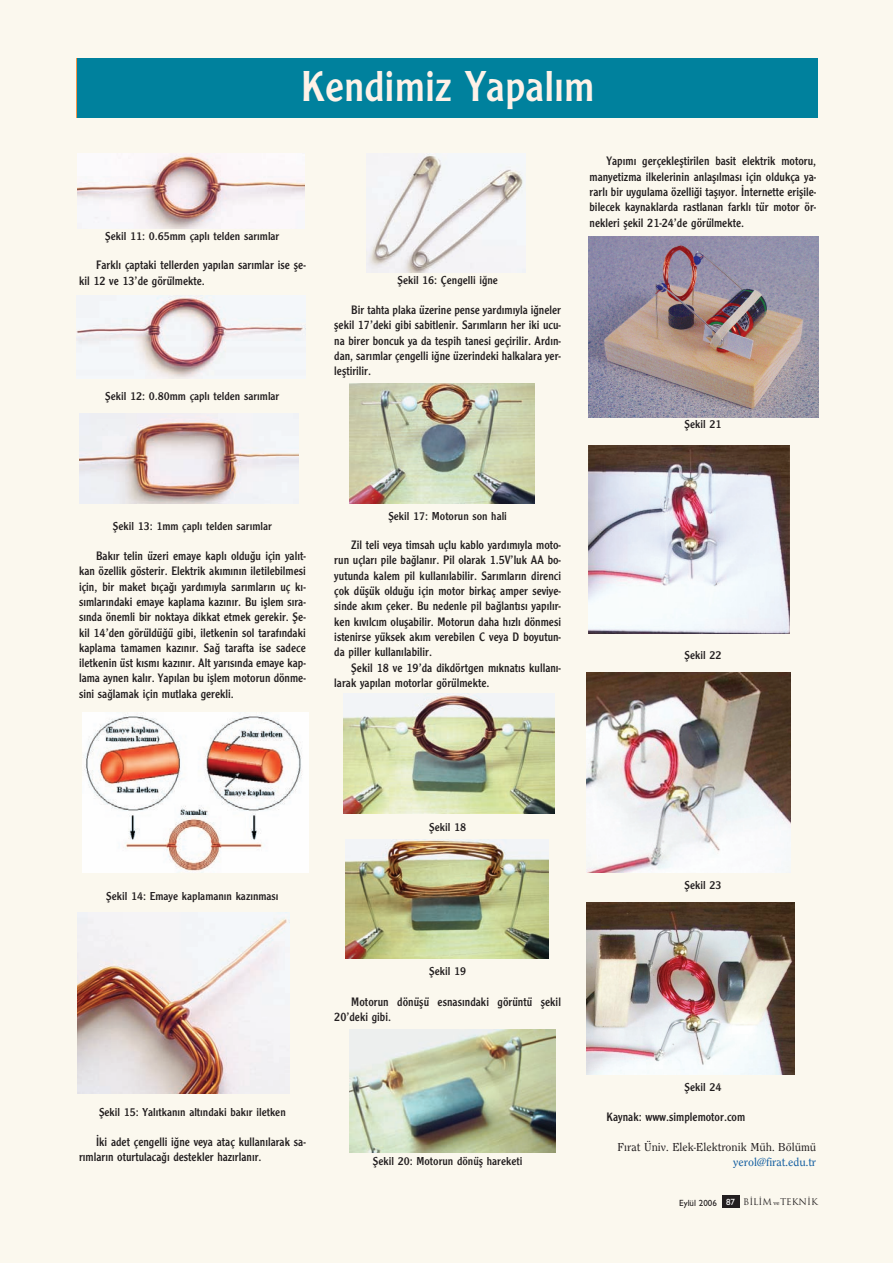
<style>
.page{position:relative;width:893px;height:1263px;background:#fff}
.page>*{position:absolute;margin:0;border:0;box-sizing:border-box;transform-origin:0 0}
.t1{font:45px "Clearface Gothic";color:#fef2e8}
.t2{font:12.75px/15.3px "Clearface Gothic";color:#231f20;scale:.95 1}
.t3{font:12px "Clearface Gothic";color:#231f20}
.t4{font:500 12px "Clearface";color:#231f20}
.t5{font:500 12px "Clearface";color:#115da0}
.t6{font:9px "Trajan";color:#231f20}
.s1{font-family:"Gill Sans";font-weight:500}
.s2{font-family:"Gill Sans";font-weight:500;color:#fff}
.s3{font-family:"Bookman Old Style";font-size:6px}
</style>
<div class="page">
<img style="left:0;top:0;width:892px;height:1263px">
<h1 class="t1" style="left:301px;top:69px;width:295px">Kendimiz Yapal›m</h1>
<p class="t3" style="left:105px;top:231px;width:176px">fiekil 11: 0.65mm çapl› telden sar›mlar</p>
<p class="t2" style="left:79px;top:258px;width:240px;text-indent:17px">Farkl› çaptaki tellerden yap›lan sar›mlar ise fle&shy;kil 12 ve 13’de görülmekte.</p>
<p class="t3" style="left:105px;top:391px;width:176px">fiekil 12: 0.80mm çapl› telden sar›mlar</p>
<p class="t3" style="left:397px;top:275px;width:102px">fiekil 16: Çengelli i¤ne</p>
<p class="t2" style="left:334px;top:303px;width:240px;text-align:justify;text-indent:17px">Bir tahta plaka üzerine pense yard›m›yla i¤neler flekil 17’deki gibi sabitlenir. Sar›mlar›n her iki ucu&shy;na birer boncuk ya da tespih tanesi geçirilir. Ard›n&shy;dan, sar›mlar çengelli i¤ne üzerindeki halkalara yer&shy;lefltirilir.</p>
<p class="t2" style="left:589px;top:154px;width:240px;text-align:justify;text-indent:17px">Yap›m› gerçeklefltirilen basit elektrik motoru, manyetizma ilkelerinin anlafl›lmas› için oldukça ya&shy;rarl› bir uygulama özelli¤i tafl›yor. ‹nternette eriflile&shy;bilecek kaynaklarda rastlanan farkl› tür motor ör&shy;nekleri flekil 21-24’de görülmekte.</p>
<p class="t3" style="left:684px;top:420px;width:38px">fiekil 21</p>
<p class="t3" style="left:113px;top:521px;width:161px">fiekil 13: 1mm çapl› telden sar›mlar</p>
<p class="t2" style="left:79px;top:549px;width:240px;text-align:justify;text-indent:17px">Bak›r telin üzeri emaye kapl› oldu¤u için yal›t&shy;kan özellik gösterir. Elektrik ak›m›n›n iletilebilmesi için, bir maket b›ça¤› yard›m›yla sar›mlar›n uç k›- s›mlar›ndaki emaye kaplama kaz›n›r. Bu ifllem s›ra&shy;s›nda önemli bir noktaya dikkat etmek gerekir. fie&shy;kil 14’den görüldü¤ü gibi, iletkenin sol taraf›ndaki kaplama tamamen kaz›n›r. Sa¤ tarafta ise sadece iletkenin üst k›sm› kaz›n›r. Alt yar›s›nda emaye kap&shy;lama aynen kal›r. Yap›lan bu ifllem motorun dönme&shy;sini sa¤lamak için mutlaka gerekli.</p>
<p class="t3" style="left:388px;top:511px;width:120px">fiekil 17: Motorun son hali</p>
<p class="t2" style="left:334px;top:538px;width:240px;text-align:justify;text-indent:17px">Zil teli veya timsah uçlu kablo yard›m›yla moto&shy;run uçlar› pile ba¤lan›r. Pil olarak 1.5V’luk AA bo&shy;yutunda kalem pil kullan›labilir. Sar›mlar›n direnci çok düflük oldu¤u için motor birkaç amper seviye&shy;sinde ak›m çeker. Bu nedenle pil ba¤lant›s› yap›l›r&shy;ken k›v›lc›m oluflabilir. Motorun daha h›zl› dönmesi istenirse yüksek ak›m verebilen C veya D boyutun&shy;da piller kullan›labilir.</p>
<p class="t2" style="left:334px;top:660px;width:240px;text-indent:17px">fiekil 18 ve 19’da dikdörtgen m›knat›s kullan›- larak yap›lan motorlar görülmekte.</p>
<p class="t3" style="left:684px;top:650px;width:38px">fiekil 22</p>
<p class="t3" style="left:106px;top:891px;width:174px">fiekil 14: Emaye kaplaman›n kaz›nmas›</p>
<p class="t3" style="left:429px;top:822px;width:38px">fiekil 18</p>
<p class="t3" style="left:429px;top:966px;width:38px">fiekil 19</p>
<p class="t2" style="left:334px;top:994px;width:240px;text-indent:17px">Motorun dönüflü esnas›ndaki görüntü flekil<br>20’deki gibi.</p>
<p class="t3" style="left:99px;top:1107px;width:188px">fiekil 15: Yal›tkan›n alt›ndaki bak›r iletken</p>
<p class="t2" style="left:79px;top:1135px;width:240px;text-indent:17px">‹ki adet çengelli i¤ne veya ataç kullan›larak sa&shy;r›mlar›n oturtulaca¤› destekler haz›rlan›r.</p>
<p class="t3" style="left:373px;top:1156px;width:151px">fiekil 20: Motorun dönüfl hareketi</p>
<p class="t3" style="left:684px;top:881px;width:38px">fiekil 23</p>
<p class="t3" style="left:684px;top:1082px;width:38px">fiekil 24</p>
<p class="t2" style="left:606px;top:1110px;width:147px">Kaynak: www.simplemotor.com</p>
<p class="t4" style="left:617px;top:1142px;width:200px">F›rat Üniv. Elek-Elektronik Müh. Bölümü</p>
<p class="t5" style="left:733px;top:1157px;width:84px">yerol@firat.edu.tr</p>
<p class="t6" style="left:679px;top:1196px;width:140px"><span class="s1">Eylül 2006</span> <span class="s2">87</span> B‹L‹M <span class="s3">ve</span>TEKN‹K</p>
</div>
